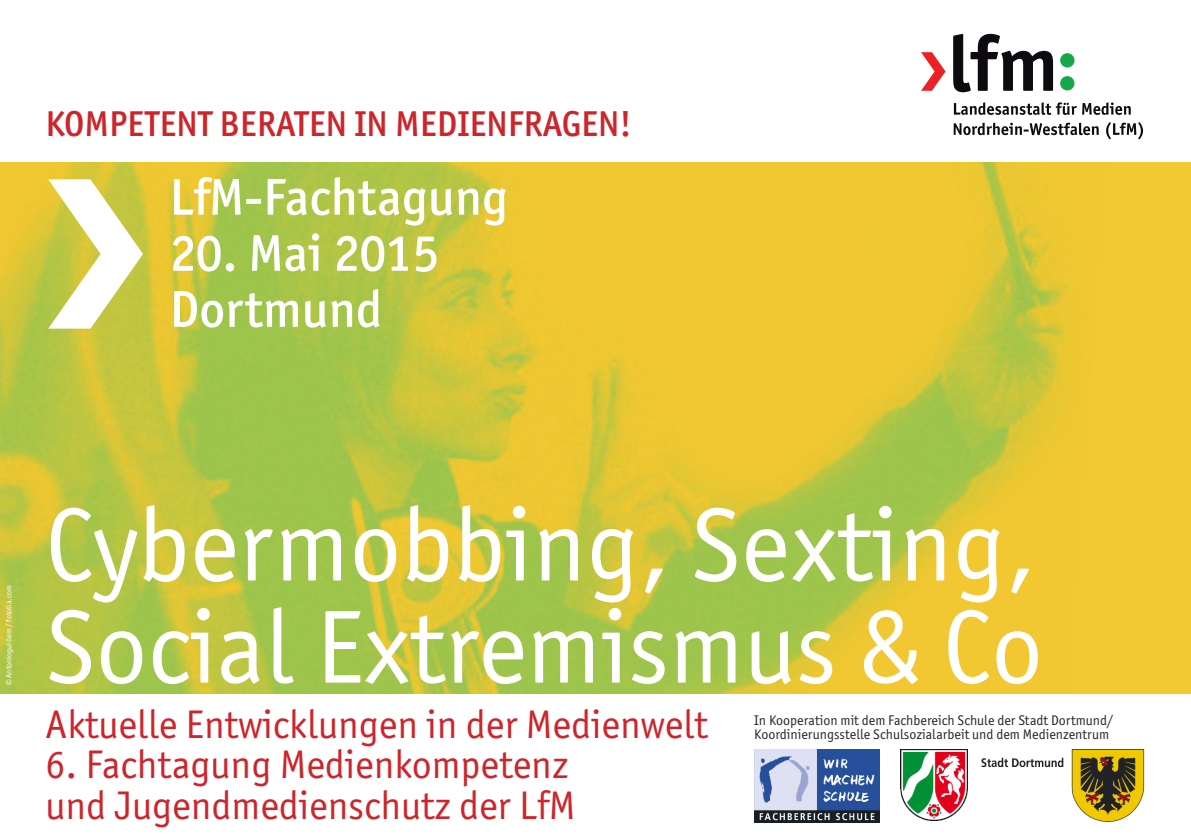
<style>
.page{position:relative;width:1191px;height:840px;background:#fff}
.page>*{position:absolute;margin:0;border:0;box-sizing:border-box;transform-origin:0 0}
.t1{font:104px/102px "Officina Sans ITC Pro";color:#fff}
.t2{font:500 52px/56px "Officina Sans ITC Pro";color:#fff}
.t3{font:40px/40px "Officina Sans ITC Pro";color:#cc262b}
.t4{font:500 36px "Officina Sans ITC Pro";color:#cc262b}
.t5{font:14px/14px "Officina Sans ITC Pro";color:#272627}
.t6{font:8px "Officina Sans ITC Pro";color:#fff}
</style>
<div class="page">
<div style="left:0;top:162px;width:1191px;height:531px;background:#f2c933"></div>
<img style="left:0;top:162px;width:1071px;height:531px">
<svg style="left:921px;top:52px;width:24px;height:39px"></svg>
<div style="left:1060px;top:53px;width:14px;height:14px;background:#17a84d;border-radius:50%"></div>
<div style="left:1060px;top:76px;width:14px;height:14px;background:#17a84d;border-radius:50%"></div>
<svg style="left:953px;top:123px;width:145px;height:12px"></svg>
<svg style="left:1106px;top:122px;width:37px;height:17px"></svg>
<svg style="left:954px;top:102px;width:122px;height:13px"></svg>
<svg style="left:1082px;top:102px;width:48px;height:13px"></svg>
<svg style="left:953px;top:34px;width:100px;height:58px"></svg>
<svg style="left:48px;top:179px;width:95px;height:149px;background:#dedf94"></svg>
<img style="left:754px;top:749px;width:125px;height:72px">
<img style="left:981px;top:749px;width:163px;height:73px">
<img style="left:900px;top:749px;width:67px;height:71px">
<h3 class="t4" style="left:45px;top:110px;width:588px">KOMPETENT BERATEN IN MEDIENFRAGEN!</h3>
<h2 class="t2" style="left:169px;top:173px;width:340px">LfM-Fachtagung</h2>
<h2 class="t2" style="left:169px;top:229px;width:271px">20. Mai 2015<br>Dortmund</h2>
<p class="t6" style="left:6px;top:684px;width:101px;rotate:-90deg">© Antonioguillem / fotolia.com</p>
<h1 class="t1" style="left:45px;top:503px;width:999px">Cybermobbing, Sexting,<br>Social Extremismus &amp; Co</h1>
<h3 class="t3" style="left:45px;top:708px;width:664px">Aktuelle Entwicklungen in der Medienwelt</h3>
<h3 class="t3" style="left:45px;top:748px;width:531px">6. Fachtagung Medienkompetenz und Jugendmedienschutz der LfM</h3>
<p class="t5" style="left:754px;top:714px;width:360px">In Kooperation mit dem Fachbereich Schule der Stadt Dortmund/<br>Koordinierungsstelle Schulsozialarbeit und dem Medienzentrum</p>
</div>
